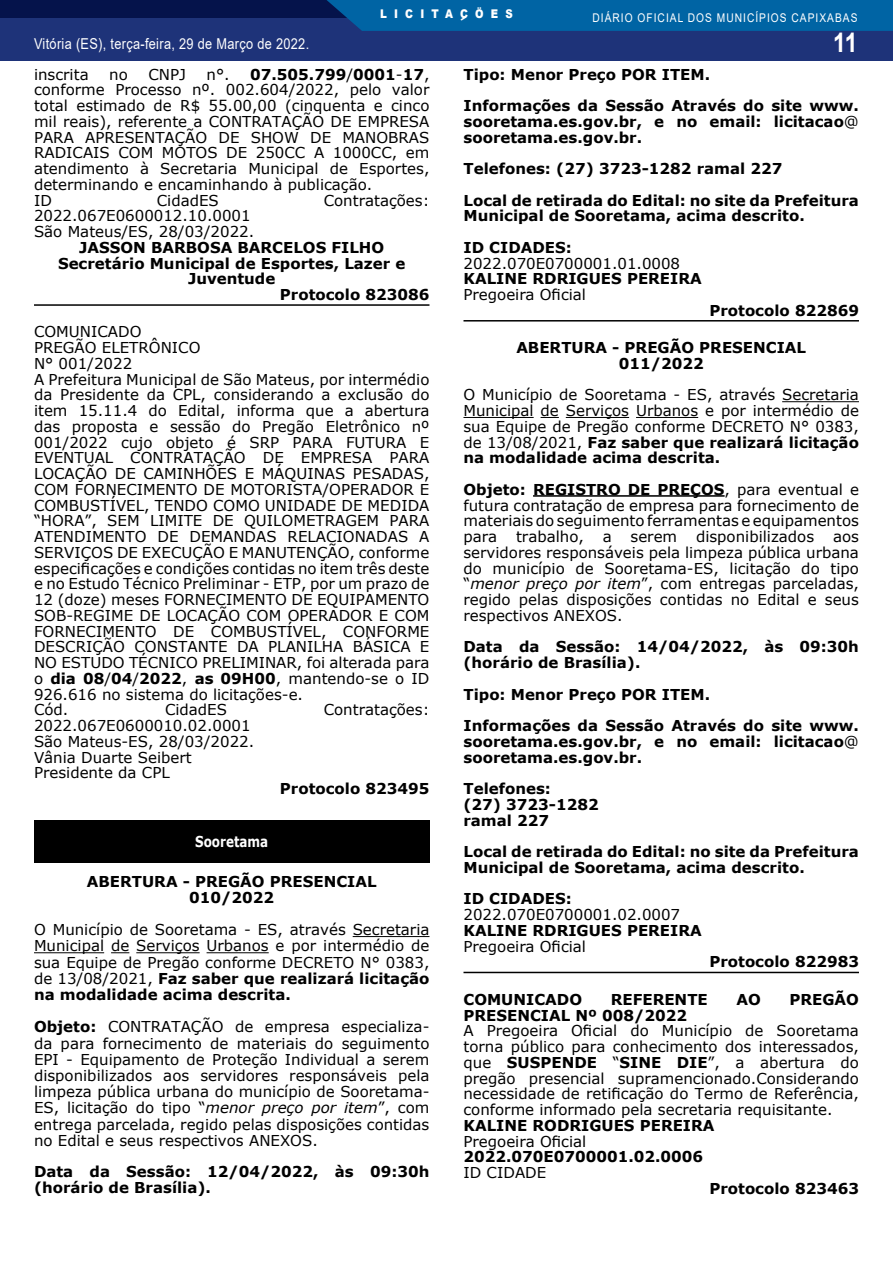
<style>
.page{position:relative;width:893px;height:1263px;background:#fff}
.page>*{position:absolute;margin:0;border:0;box-sizing:border-box;transform-origin:0 0}
.t1{font:700 27px "Arial";color:#fff;scale:.85 1}
.t2{font:15px/15.8px "Verdana";color:#000;text-align:justify}
.t3{font:700 15px/15.8px "Verdana";color:#000}
.t4{font:15px "Arial";letter-spacing:.025em;color:#fff;scale:.85 1}
.t5{font:700 15px "Verdana";color:#fff;scale:.8 1}
.t6{font:12px "Arial";letter-spacing:.1em;color:#fff;scale:.85 1}
.t7{font:900 12px "Arial";letter-spacing:.7em;color:#fff;scale:.85 1}
.s1{font-weight:700}
.s2{font-style:italic}
.s3{font-weight:400}
</style>
<div class="page">
<div style="left:1px;top:0;width:892px;height:61px;background:#1e3379"></div>
<div style="left:1px;top:0;width:892px;height:18px;background:#05134b"></div>
<hr style="left:34px;top:304px;width:395px;height:2px;background:#000">
<hr style="left:353px;top:936px;width:76px;height:1px;background:#000">
<hr style="left:34px;top:952px;width:70px;height:1px;background:#000">
<svg style="left:111px;top:952px;width:18px;height:1px"></svg>
<hr style="left:136px;top:952px;width:64px;height:1px;background:#000">
<hr style="left:207px;top:952px;width:62px;height:1px;background:#000">
<div style="left:34px;top:820px;width:395px;height:42px;background:#000"></div>
<hr style="left:463px;top:320px;width:396px;height:2px;background:#000">
<hr style="left:782px;top:401px;width:77px;height:1px;background:#000">
<hr style="left:463px;top:417px;width:71px;height:1px;background:#000">
<svg style="left:541px;top:417px;width:18px;height:1px"></svg>
<hr style="left:566px;top:417px;width:63px;height:1px;background:#000">
<hr style="left:636px;top:417px;width:62px;height:1px;background:#000">
<hr style="left:533px;top:495px;width:192px;height:2px;background:#000">
<hr style="left:463px;top:972px;width:396px;height:1px;background:#000">
<div style="left:327px;top:0;width:566px;height:31px;background:#0064a4"></div>
<p class="t7" style="left:380px;top:5px;width:157px">LICITACÖES</p>
<p class="t6" style="left:592px;top:10px;width:313px">DIÁRIO OFICIAL DOS MUNICÍPIOS CAPIXABAS</p>
<p class="t4" style="left:34px;top:34px;width:325px">Vitória (ES), terça-feira, 29 de Março de 2022.</p>
<h1 class="t1" style="left:833px;top:23px;width:30px">11</h1>
<p class="t2" style="left:34px;top:66px;width:397px;text-align:left;text-indent:216px"><span class="s1">07.505.799</span>/<span class="s1">0001</span>-<span class="s1">17</span>, conforme Processo nº. 002.604/2022, pelo valor total estimado de R$ 55.00,00 (cinquenta e cinco mil reais), referente a CONTRATAÇÃO DE EMPRESA PARA APRESENTAÇÃO DE SHOW DE MANOBRAS RADICAIS COM MOTOS DE 250CC A 1000CC, em atendimento à Secretaria Municipal de Esportes, determinando e encaminhando à publicação.<br>ID</p>
<p class="t2" style="left:34px;top:66px;width:56px">inscrita</p>
<p class="t2" style="left:109px;top:66px;width:20px">no</p>
<p class="t2" style="left:148px;top:66px;width:39px">CNPJ</p>
<p class="t2" style="left:207px;top:66px;width:25px">n°.</p>
<p class="t2" style="left:157px;top:192px;width:64px">CidadES</p>
<p class="t2" style="left:324px;top:192px;width:107px">Contratações:</p>
<p class="t2" style="left:34px;top:208px;width:222px">2022.067E0600012.10.0001<br>São Mateus/ES, 28/03/2022.</p>
<p class="t3" style="left:79px;top:239px;width:307px">JASSON BARBOSA BARCELOS FILHO</p>
<p class="t3" style="left:58px;top:255px;width:349px">Secretário Municipal de Esportes, Lazer e</p>
<p class="t3" style="left:188px;top:271px;width:89px">Juventude</p>
<p class="t3" style="left:280px;top:286px;width:151px">Protocolo 823086</p>
<p class="t2" style="left:34px;top:324px;width:397px;text-align:left">COMUNICADO<br>PREGÃO ELETRÔNICO<br>N° 001/2022<br>A Prefeitura Municipal de São Mateus, por intermédio da Presidente da CPL, considerando a exclusão do item 15.11.4 do Edital, informa que a abertura das proposta e sessão do Pregão Eletrônico nº 001/2022 cujo objeto é SRP PARA FUTURA E EVENTUAL CONTRATAÇÃO DE EMPRESA PARA LOCAÇÃO DE CAMINHÕES E MÁQUINAS PESADAS, COM FORNECIMENTO DE MOTORISTA/OPERADOR E COMBUSTÍVEL, TENDO COMO UNIDADE DE MEDIDA “HORA”, SEM LIMITE DE QUILOMETRAGEM PARA ATENDIMENTO DE DEMANDAS RELACIONADAS A SERVIÇOS DE EXECUÇÃO E MANUTENÇÃO, conforme especificações e condições contidas no item três deste e no Estudo Técnico Preliminar - ETP, por um prazo de 12 (doze) meses FORNECIMENTO DE EQUIPAMENTO SOB-REGIME DE LOCAÇÃO COM OPERADOR E COM FORNECIMENTO DE COMBUSTÍVEL, CONFORME DESCRIÇÃO CONSTANTE DA PLANILHA BÁSICA E NO ESTUDO TÉCNICO PRELIMINAR, foi alterada para o <span class="s1">dia 08</span>/<span class="s1">04</span>/<span class="s1">2022</span>, <span class="s1">as 09H00</span>, mantendo-se o ID 926.616 no sistema do licitações-e.<br>Cód.</p>
<p class="t2" style="left:165px;top:702px;width:64px">CidadES</p>
<p class="t2" style="left:324px;top:702px;width:107px">Contratações:</p>
<p class="t2" style="left:34px;top:718px;width:222px;text-align:left">2022.067E0600010.02.0001<br>São Mateus-ES, 28/03/2022.<br>Vânia Duarte Seibert<br>Presidente da CPL</p>
<p class="t3" style="left:280px;top:780px;width:151px">Protocolo 823495</p>
<p class="t5" style="left:195px;top:831px;width:93px">Sooretama</p>
<p class="t3" style="left:87px;top:873px;width:291px;text-align:center">ABERTURA - PREGÃO PRESENCIAL<br>010/2022</p>
<p class="t2" style="left:34px;top:921px;width:397px;line-height:16.2px">O Município de Sooretama - ES, através Secretaria Municipal de Serviços Urbanos e por intermédio de sua Equipe de Pregão conforme DECRETO N° 0383, de 13/08/2021, <span class="s1">Faz saber que realizará licitação na modalidade acima descrita.</span></p>
<p class="t2" style="left:34px;top:1019px;width:397px;line-height:16.2px"><span class="s1">Objeto:</span> CONTRATAÇÃO de empresa especializa&shy;da para fornecimento de materiais do seguimento EPI - Equipamento de Proteção Individual a serem disponibilizados aos servidores responsáveis pela limpeza pública urbana do município de Sooretama-ES, licitação do tipo “<span class="s2">menor preço por item</span>”, com entrega parcelada, regido pelas disposições contidas no Edital e seus respectivos ANEXOS.</p>
<p class="t3" style="left:34px;top:1164px;width:397px">Data da Sessão: 12/04/2022, às 09:30h (horário de Brasília).</p>
<p class="t3" style="left:463px;top:58px;width:397px;line-height:31.5px">Tipo: Menor Preço POR ITEM.<br>Informações da Sessão Através do site www.</p>
<p class="t3" style="left:463px;top:113px;width:397px">sooretama.es.gov.br, e no email: licitacao<span class="s3">@ </span>sooretama.es.gov.br.</p>
<p class="t3" style="left:463px;top:152px;width:397px;line-height:31.5px">Telefones: (27) 3723-1282 ramal 227<br>Local de retirada do Edital: no site da Prefeitura</p>
<p class="t3" style="left:463px;top:200px;width:343px;line-height:31.5px">Municipal de Sooretama, acima descrito.<br>ID CIDADES:</p>
<p class="t2" style="left:463px;top:255px;width:218px">2022.070E0700001.01.0008</p>
<p class="t3" style="left:463px;top:271px;width:240px">KALINE RDRIGUES PEREIRA</p>
<p class="t2" style="left:463px;top:287px;width:124px">Pregoeira Oficial</p>
<p class="t3" style="left:709px;top:302px;width:151px">Protocolo 822869</p>
<p class="t3" style="left:516px;top:339px;width:291px;text-align:center">ABERTURA - PREGÃO PRESENCIAL<br>011/2022</p>
<p class="t2" style="left:463px;top:387px;width:397px">O Município de Sooretama - ES, através Secretaria Municipal de Serviços Urbanos e por intermédio de sua Equipe de Pregão conforme DECRETO N° 0383, de 13/08/2021, <span class="s1">Faz saber que realizará licitação na modalidade acima descrita.</span></p>
<p class="t2" style="left:463px;top:481px;width:397px"><span class="s1">Objeto: REGISTRO DE PREÇOS</span>, para eventual e futura contratação de empresa para fornecimento de materiais do seguimento ferramentas e equipamentos para</p>
<p class="t2" style="left:516px;top:529px;width:69px">trabalho,</p>
<p class="t2" style="left:603px;top:529px;width:11px">a</p>
<p class="t2" style="left:630px;top:529px;width:48px">serem</p>
<p class="t2" style="left:696px;top:529px;width:120px">disponibilizados</p>
<p class="t2" style="left:463px;top:529px;width:397px;text-indent:370px">aos servidores responsáveis pela limpeza pública urbana do município de Sooretama-ES, licitação do tipo “<span class="s2">menor preço por item</span>”, com entregas parceladas, regido pelas disposições contidas no Edital e seus respectivos ANEXOS.</p>
<p class="t3" style="left:463px;top:639px;width:397px">Data da Sessão: 14/04/2022, às 09:30h (horário de Brasília).</p>
<p class="t3" style="left:463px;top:678px;width:397px;line-height:31.5px">Tipo: Menor Preço POR ITEM.<br>Informações da Sessão Através do site www.</p>
<p class="t3" style="left:463px;top:733px;width:397px">sooretama.es.gov.br, e no email: licitacao<span class="s3">@ </span>sooretama.es.gov.br.</p>
<p class="t3" style="left:463px;top:780px;width:137px">Telefones:<br>(27) 3723-1282 ramal 227</p>
<p class="t3" style="left:463px;top:843px;width:397px">Local de retirada do Edital: no site da Prefeitura<br>Municipal de Sooretama, acima descrito.</p>
<p class="t3" style="left:463px;top:891px;width:110px">ID CIDADES:</p>
<p class="t2" style="left:463px;top:907px;width:218px">2022.070E0700001.02.0007</p>
<p class="t3" style="left:463px;top:922px;width:240px">KALINE RDRIGUES PEREIRA</p>
<p class="t2" style="left:463px;top:938px;width:124px">Pregoeira Oficial</p>
<p class="t3" style="left:709px;top:954px;width:151px">Protocolo 822983</p>
<p class="t3" style="left:463px;top:991px;width:120px">COMUNICADO</p>
<p class="t3" style="left:611px;top:991px;width:99px">REFERENTE</p>
<p class="t3" style="left:736px;top:991px;width:26px">AO</p>
<p class="t3" style="left:789px;top:991px;width:71px">PREGÃO</p>
<p class="t3" style="left:463px;top:1007px;width:225px">PRESENCIAL Nº 008/2022</p>
<p class="t2" style="left:463px;top:1023px;width:397px">A Pregoeira Oficial do Município de Sooretama torna público para conhecimento dos interessados, que <span class="s1">SUSPENDE</span> “<span class="s1">SINE DIE</span>”, a abertura do pregão presencial supramencionado.Considerando necessidade de retificação do Termo de Referência, conforme informado pela secretaria requisitante.</p>
<p class="t3" style="left:463px;top:1117px;width:253px">KALINE RODRIGUES PEREIRA</p>
<p class="t2" style="left:463px;top:1133px;width:124px">Pregoeira Oficial</p>
<p class="t3" style="left:463px;top:1149px;width:241px">2022.070E0700001.02.0006</p>
<p class="t2" style="left:463px;top:1164px;width:84px">ID CIDADE</p>
<p class="t3" style="left:709px;top:1180px;width:151px">Protocolo 823463</p>
</div>
